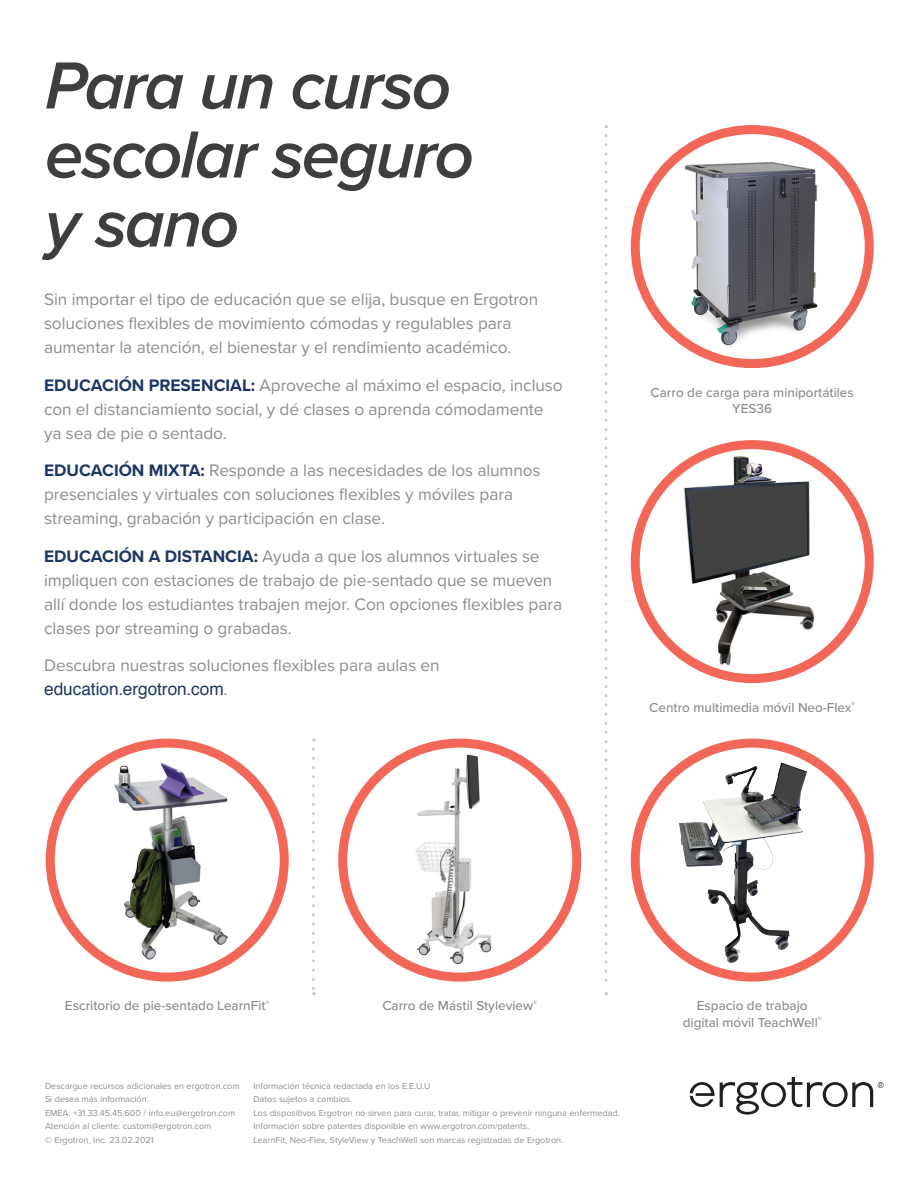
<style>
.page{position:relative;width:918px;height:1188px;background:#fff}
.page>*{position:absolute;margin:0;border:0;box-sizing:border-box;transform-origin:0 0}
.t1{font:italic 600 69px/69px "Proxima Nova";letter-spacing:-.03em;color:#3e3e3f}
.t2{font:17.25px/24px "Proxima Nova";letter-spacing:-.005em;color:#8a8c8f}
.t3{font:17.25px "Helvetica";color:#1e3662}
.t4{font:500 13.5px/16.5px "Proxima Nova";color:#8a8c8f;text-align:center}
.t5{font:9px/13.5px "Proxima Nova";color:#8a8c8f}
.s1{font-weight:700;color:#1e3662}
.s2{font-family:"Proxima Nova";color:#8a8c8f}
</style>
<div class="page">
<svg style="left:50px;top:743px;width:234px;height:234px"></svg>
<img style="left:99px;top:751px;width:148px;height:215px">
<div style="left:46px;top:739px;width:243px;height:243px;border:9px solid #f26758;border-radius:50%"></div>
<svg style="left:343px;top:743px;width:234px;height:234px"></svg>
<img style="left:358px;top:739px;width:200px;height:240px">
<div style="left:338px;top:739px;width:243px;height:243px;border:9px solid #f26758;border-radius:50%"></div>
<svg style="left:635px;top:743px;width:234px;height:234px"></svg>
<img style="left:679px;top:762px;width:102px;height:105px">
<div style="left:631px;top:739px;width:243px;height:243px;border:9px solid #f26758;border-radius:50%"></div>
<svg style="left:312px;top:749px;width:3px;height:246px"></svg>
<svg style="left:604px;top:136px;width:4px;height:859px"></svg>
<img style="left:642px;top:440px;width:220px;height:243px">
<div style="left:631px;top:440px;width:243px;height:243px;border:9px solid #f26758;border-radius:50%"></div>
<img style="left:631px;top:136px;width:243px;height:224px">
<div style="left:631px;top:125px;width:243px;height:243px;border:9px solid #f26758;border-radius:50%"></div>
<svg style="left:690px;top:1077px;width:193px;height:38px"></svg>
<h1 class="t1" style="left:45px;top:49px;width:430px">Para un curso escolar seguro y sano</h1>
<p class="t2" style="left:44px;top:287px;width:496px">Sin importar el tipo de educación que se elija, busque en Ergotron soluciones flexibles de movimiento cómodas y regulables para aumentar la atención, el bienestar y el rendimiento académico.</p>
<p class="t2" style="left:44px;top:372px;width:520px"><span class="s1">EDUCACIÓN PRESENCIAL:</span> Aproveche al máximo el espacio, incluso con el distanciamiento social, y dé clases o aprenda cómodamente ya sea de pie o sentado.</p>
<p class="t2" style="left:44px;top:458px;width:498px"><span class="s1">EDUCACIÓN MIXTA:</span> Responde a las necesidades de los alumnos presenciales y virtuales con soluciones flexibles y móviles para streaming, grabación y participación en clase.</p>
<p class="t2" style="left:44px;top:543px;width:520px"><span class="s1">EDUCACIÓN A DISTANCIA:</span> Ayuda a que los alumnos virtuales se impliquen con estaciones de trabajo de pie-sentado que se mueven allí donde los estudiantes trabajen mejor. Con opciones flexibles para clases por streaming o grabadas.</p>
<p class="t2" style="left:44px;top:653px;width:397px">Descubra nuestras soluciones flexibles para aulas en</p>
<p class="t3" style="left:44px;top:676px;width:185px">education.ergotron.com<span class="s2">.</span></p>
<p class="t4" style="left:651px;top:384px;width:205px">Carro de carga para miniportátiles<br>YES36</p>
<p class="t4" style="left:649px;top:699px;width:207px">Centro multimedia móvil Neo-Flex<sup>®</sup></p>
<p class="t4" style="left:65px;top:997px;width:206px">Escritorio de pie-sentado LearnFit<sup>®</sup></p>
<p class="t4" style="left:382px;top:997px;width:156px">Carro de Mástil Styleview<sup>®</sup></p>
<p class="t4" style="left:683px;top:997px;width:141px">Espacio de trabajo digital móvil TeachWell<sup>®</sup></p>
<p class="t5" style="left:45px;top:1079px;width:196px">Descargue recursos adicionales en ergotron.com Si desea más información:<br>EMEA: +31.33.45.45.600 / info.eu@ergotron.com Atención al cliente: custom@ergotron.com<br>© Ergotron, Inc. 23.02.2021</p>
<p class="t5" style="left:254px;top:1079px;width:368px">Información técnica redactada en los E.E.U.U<br>Datos sujetos a cambios.<br>Los dispositivos Ergotron no sirven para curar, tratar, mitigar o prevenir ninguna enfermedad.<br>Información sobre patentes disponible en www.ergotron.com/patents.<br>LearnFit, Neo-Flex, StyleView y TeachWell son marcas registradas de Ergotron.</p>
</div>
